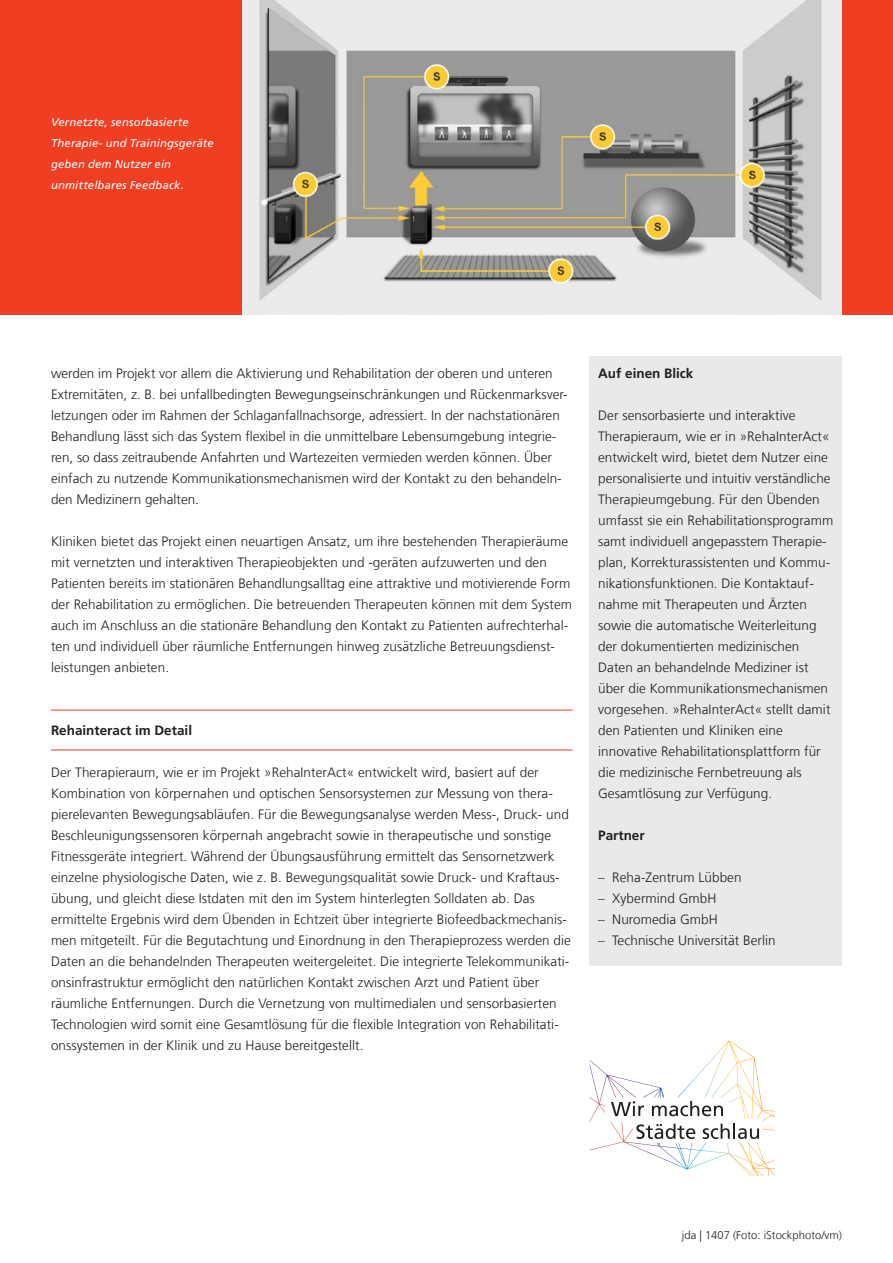
<style>
.page{position:relative;width:893px;height:1263px;background:#fff}
.page>*{position:absolute;margin:0;border:0;box-sizing:border-box;transform-origin:0 0}
.Running_text{font:300 13.5px/21px "Frutiger LT Com";letter-spacing:.005em;color:#231f20}
.Subheadline_1__level{font:700 13.5px "Frutiger LT Com";color:#231f20}
.Subheadline_2__level{font:700 13.5px "Frutiger LT Com";color:#231f20}
.Picture_caption_WHIT{font:italic 11.25px/21px "Frutiger LT Com";letter-spacing:.015em;color:#fff}
.Copyright{font:300 11.25px "Frutiger LT Com";color:#231f20}
</style>
<div class="page">
<svg style="left:590px;top:1040px;width:185px;height:136px"></svg>
<div style="left:0;top:0;width:893px;height:315px;background:#ef3e22"></div>
<img style="left:242px;top:0;width:600px;height:315px">
<hr style="left:51px;top:710px;width:522px;height:1px;background:#ef3e22">
<hr style="left:51px;top:749px;width:522px;height:1px;background:#ef3e22">
<div style="left:590px;top:357px;width:252px;height:609px;background:#e7e9ea"></div>
<p class="Picture_caption_WHIT" style="left:51px;top:111px;width:164px">Vernetzte, sensorbasierte<br>Therapie- und Trainingsgeräte geben dem Nutzer ein unmittelbares Feedback.</p>
<p class="Running_text" style="left:51px;top:363px;width:518px">werden im Projekt vor allem die Aktivierung und Rehabilitation der oberen und unteren Extremitäten, z. B. bei unfallbedingten Bewegungseinschränkungen und Rückenmarksver&shy;letzungen oder im Rahmen der Schlaganfallnachsorge, adressiert. In der nachstationären Behandlung lässt sich das System flexibel in die unmittelbare Lebensumgebung integrie&shy;ren, so dass zeitraubende Anfahrten und Wartezeiten vermieden werden können. Über einfach zu nutzende Kommunikationsmechanismen wird der Kontakt zu den behandeln&shy;den Medizinern gehalten.</p>
<p class="Running_text" style="left:51px;top:531px;width:523px">Kliniken bietet das Projekt einen neuartigen Ansatz, um ihre bestehenden Therapieräume mit vernetzten und interaktiven Therapieobjekten und -geräten aufzuwerten und den Patienten bereits im stationären Behandlungsalltag eine attraktive und motivierende Form der Rehabilitation zu ermöglichen. Die betreuenden Therapeuten können mit dem System auch im Anschluss an die stationäre Behandlung den Kontakt zu Patienten aufrechterhal&shy;ten und individuell über räumliche Entfernungen hinweg zusätzliche Betreuungsdienst&shy;leistungen anbieten.</p>
<p class="Subheadline_1__level" style="left:51px;top:722px;width:143px">Rehainteract im Detail</p>
<p class="Running_text" style="left:51px;top:762px;width:521px">Der Therapieraum, wie er im Projekt »RehaInterAct« entwickelt wird, basiert auf der Kombination von körpernahen und optischen Sensorsystemen zur Messung von thera&shy;pierelevanten Bewegungsabläufen. Für die Bewegungsanalyse werden Mess-, Druck- und Beschleunigungssensoren körpernah angebracht sowie in therapeutische und sonstige Fitnessgeräte integriert. Während der Übungsausführung ermittelt das Sensornetzwerk einzelne physiologische Daten, wie z. B. Bewegungsqualität sowie Druck- und Kraftaus&shy;übung, und gleicht diese Istdaten mit den im System hinterlegten Solldaten ab. Das ermittelte Ergebnis wird dem Übenden in Echtzeit über integrierte Biofeedbackmechanis&shy;men mitgeteilt. Für die Begutachtung und Einordnung in den Therapieprozess werden die Daten an die behandelnden Therapeuten weitergeleitet. Die integrierte Telekommunikati&shy;onsinfrastruktur ermöglicht den natürlichen Kontakt zwischen Arzt und Patient über räumliche Entfernungen. Durch die Vernetzung von multimedialen und sensorbasierten Technologien wird somit eine Gesamtlösung für die flexible Integration von Rehabilitati&shy;onssystemen in der Klinik und zu Hause bereitgestellt.</p>
<p class="Subheadline_2__level" style="left:598px;top:365px;width:97px">Auf einen Blick</p>
<p class="Running_text" style="left:598px;top:405px;width:237px">Der sensorbasierte und interaktive Therapieraum, wie er in »RehaInterAct« entwickelt wird, bietet dem Nutzer eine personalisierte und intuitiv verständliche Therapieumgebung. Für den Übenden umfasst sie ein Rehabilitationsprogramm samt individuell angepasstem Therapie&shy;plan, Korrekturassistenten und Kommu&shy;nikationsfunktionen. Die Kontaktauf&shy;nahme mit Therapeuten und Ärzten sowie die automatische Weiterleitung der dokumentierten medizinischen Daten an behandelnde Mediziner ist über die Kommunikationsmechanismen vorgesehen. »RehaInterAct« stellt damit den Patienten und Kliniken eine innovative Rehabilitationsplattform für die medizinische Fernbetreuung als Gesamtlösung zur Verfügung.</p>
<p class="Subheadline_2__level" style="left:598px;top:827px;width:48px">Partner</p>
<p class="Running_text" style="left:598px;top:867px;width:145px">– Reha-Zentrum Lübben</p>
<p class="Running_text" style="left:598px;top:888px;width:120px">– Xybermind GmbH</p>
<p class="Running_text" style="left:598px;top:909px;width:121px">– Nuromedia GmbH</p>
<p class="Running_text" style="left:598px;top:930px;width:179px">– Technische Universität Berlin</p>
<p class="Copyright" style="left:682px;top:1228px;width:162px">jda | 1407 (Foto: iStockphoto/vm)</p>
</div>
